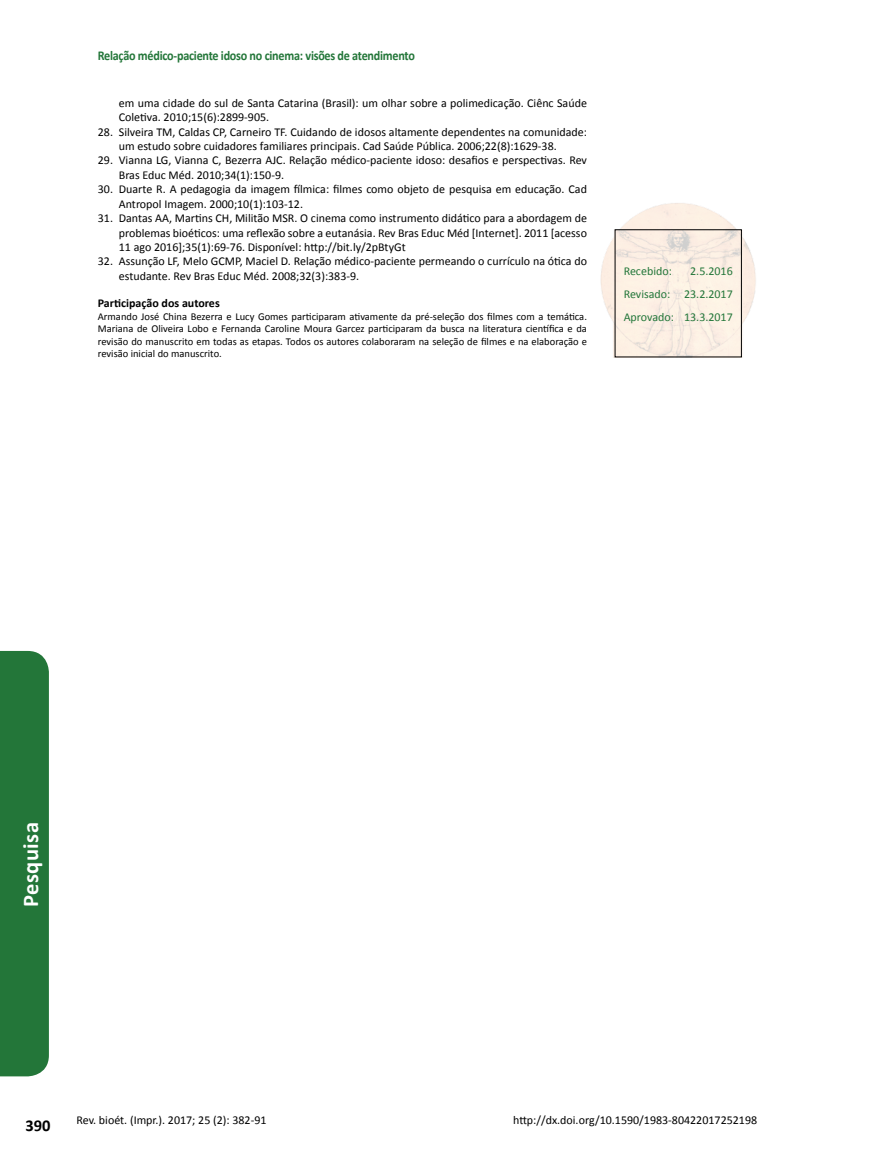
<style>
.page{position:relative;width:872px;height:1170px;background:#fff}
.page>*{position:absolute;margin:0;border:0;box-sizing:border-box;transform-origin:0 0}
.t1{font:700 22.5px "Calibri";letter-spacing:.02em;color:#fff}
.t2{font:700 16.5px "Calibri";color:#000}
.t3{font:700 13.5px "Calibri";letter-spacing:-.02em;color:#237639;scale:.9 1}
.t4{font:12px/14.4px "Calibri";color:#000}
.t5{font:12px/23px "Calibri";color:#237639;text-align:justify}
.t6{font:700 12px "Calibri";color:#000}
.t7{font:10.5px/12.6px "Calibri";color:#000;text-align:justify}
</style>
<div class="page">
<img style="left:600px;top:203px;width:156px;height:155px">
<div style="left:0;top:651px;width:49px;height:425px;background:#237639"></div>
<p class="t3" style="left:98px;top:47px;width:354px">Relação médico-paciente idoso no cinema: visões de atendimento</p>
<p class="t4" style="left:119px;top:96px;width:469px">em uma cidade do sul de Santa Catarina (Brasil): um olhar sobre a polimedicação. Ciênc Saúde<br>Coletiva. 2010;15(6):2899-905.</p>
<p class="t4" style="left:119px;top:124px;width:469px;text-indent:-21px">28. Silveira TM, Caldas CP, Carneiro TF. Cuidando de idosos altamente dependentes na comunidade: um estudo sobre cuidadores familiares principais. Cad Saúde Pública. 2006;22(8):1629-38.</p>
<p class="t4" style="left:119px;top:153px;width:469px;text-indent:-21px">29. Vianna LG, Vianna C, Bezerra AJC. Relação médico-paciente idoso: desafios e perspectivas. Rev<br>Bras Educ Méd. 2010;34(1):150-9.</p>
<p class="t4" style="left:119px;top:182px;width:469px;text-indent:-21px">30. Duarte R. A pedagogia da imagem fílmica: filmes como objeto de pesquisa em educação. Cad<br>Antropol Imagem. 2000;10(1):103-12.</p>
<p class="t4" style="left:119px;top:211px;width:469px;text-align:justify;text-indent:-21px">31. Dantas AA, Martins CH, Militão MSR. O cinema como instrumento didático para a abordagem de problemas bioéticos: uma reflexão sobre a eutanásia. Rev Bras Educ Méd [Internet]. 2011 [acesso 11 ago 2016];35(1):69-76. Disponível: http://bit.ly/2pBtyGt</p>
<p class="t4" style="left:119px;top:254px;width:469px;text-indent:-21px">32. Assunção LF, Melo GCMP, Maciel D. Relação médico-paciente permeando o currículo na ótica do estudante. Rev Bras Educ Méd. 2008;32(3):383-9.</p>
<p class="t6" style="left:98px;top:295px;width:123px">Participação dos autores</p>
<p class="t7" style="left:98px;top:310px;width:490px">Armando José China Bezerra e Lucy Gomes participaram ativamente da pré-seleção dos filmes com a temática.<br>Mariana de Oliveira Lobo e Fernanda Caroline Moura Garcez participaram da busca na literatura científica e da revisão do manuscrito em todas as etapas. Todos os autores colaboraram na seleção de filmes e na elaboração e revisão inicial do manuscrito.</p>
<p class="t5" style="left:623px;top:259px;width:50px">Recebido:</p>
<p class="t5" style="left:623px;top:259px;width:111px;text-indent:66px">2.5.2016<br>Revisado: 23.2.2017<br>Aprovado: 13.3.2017</p>
<h1 class="t1" style="left:16px;top:907px;width:86px;rotate:-90deg">Pesquisa</h1>
<h2 class="t2" style="left:26px;top:1115px;width:27px">390</h2>
<p class="t4" style="left:77px;top:1113px;width:191px">Rev. bioét. (Impr.). 2017; 25 (2): 382-91</p>
<p class="t4" style="left:513px;top:1113px;width:245px">http://dx.doi.org/10.1590/1983-80422017252198</p>
</div>
